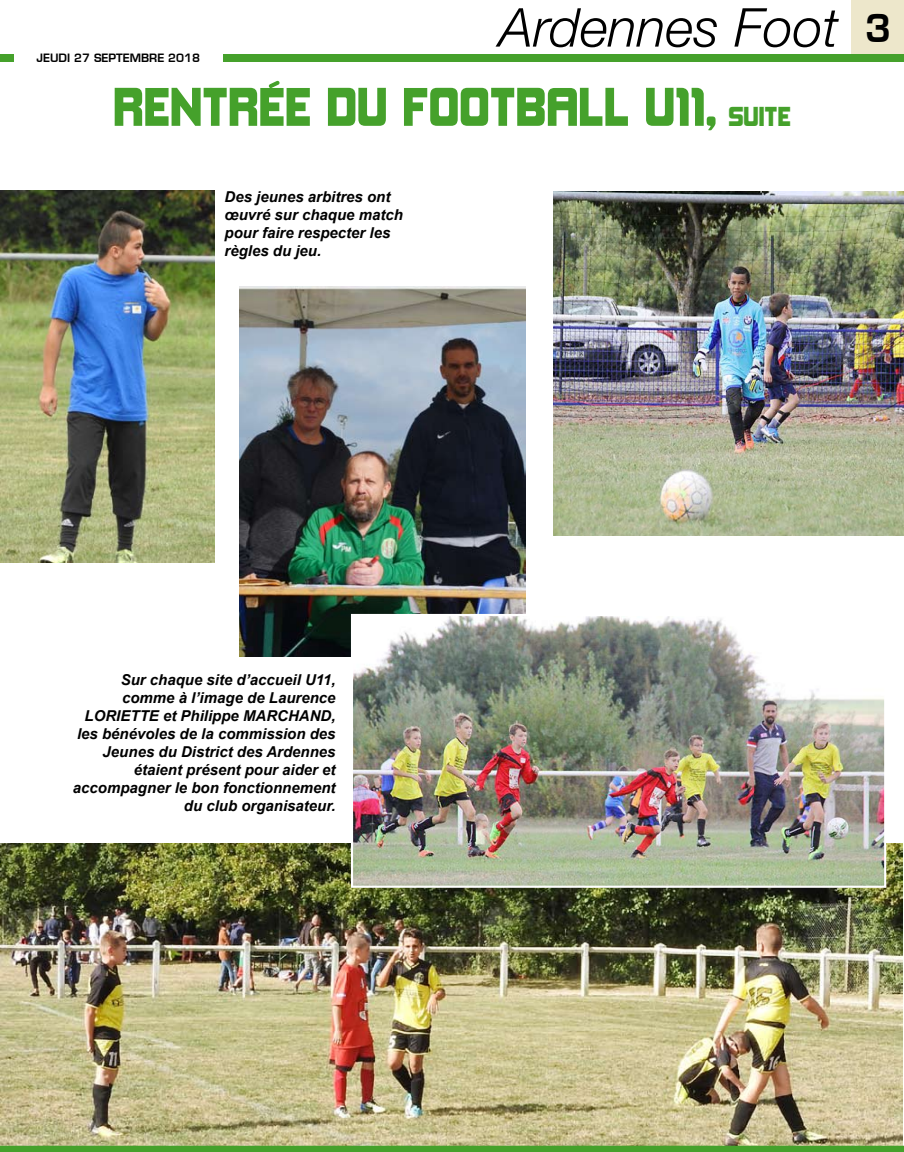
<style>
.page{position:relative;width:904px;height:1152px;background:#fff}
.page>*{position:absolute;margin:0;border:0;box-sizing:border-box;transform-origin:0 0}
.t1{font:italic 300 53.62px "Helvetica Neue";color:#000}
.t2{font:50px "TR Kimberley";color:#45a12b}
.t3{font:600 37.5px "Eurostile LT";color:#000}
.t4{font:italic 700 15px/18px "Arial";color:#000}
.t5{font:600 11.25px "Eurostile LT";color:#000}
.s1{font-size:25px}
</style>
<div class="page">
<div style="left:851px;top:0;width:53px;height:54px;background:#ede7cb"></div>
<div style="left:0;top:54px;width:904px;height:8px;background:#45a12b"></div>
<div style="left:14px;top:53px;width:208px;height:17px;background:#fff"></div>
<img style="left:240px;top:286px;width:285px;height:371px">
<img style="left:0;top:191px;width:214px;height:371px">
<img style="left:553px;top:191px;width:351px;height:345px">
<img style="left:0;top:843px;width:902px;height:302px">
<img style="left:354px;top:617px;width:529px;height:267px">
<div style="left:351px;top:614px;width:535px;height:273px;border:2px solid #fff"></div>
<div style="left:0;top:1145px;width:904px;height:7px;background:#45a12b"></div>
<p class="t5" style="left:37px;top:51px;width:165px">JEUDI 27 SEPTEMBRE 2018</p>
<h1 class="t1" style="left:499px;top:-4px;width:340px">Ardennes Foot</h1>
<h2 class="t2" style="left:113px;top:72px;width:29px">RENTRÉE</h2>
<h2 class="t2" style="left:326px;top:72px;width:466px">DU FOOTBALL U11, <span class="s1">Suite</span></h2>
<p class="t4" style="left:224px;top:189px;width:180px">Des jeunes arbitres ont œuvré sur chaque match pour faire respecter les règles du jeu.</p>
<h3 class="t3" style="left:864px;top:5px;width:28px">3</h3>
<p class="t4" style="left:73px;top:671px;width:264px;text-align:right">Sur chaque site d’accueil U11, comme à l’image de Laurence<br>LORIETTE et Philippe MARCHAND, les bénévoles de la commission des<br>Jeunes du District des Ardennes étaient présent pour aider et accompagner le bon fonctionnement du club organisateur.</p>
</div>
